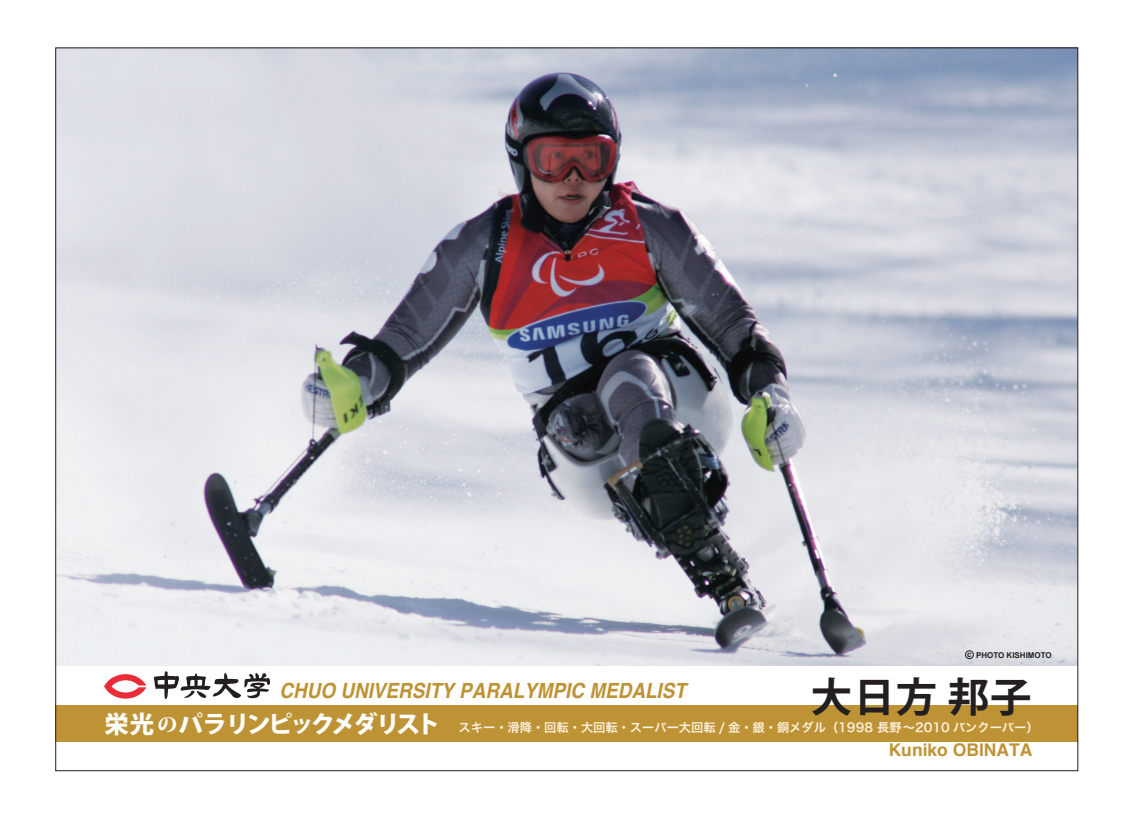
<style>
.page{position:relative;width:1129px;height:827px;background:#fff}
.page>*{position:absolute;margin:0;border:0;box-sizing:border-box;transform-origin:0 0}
.t1{font:700 40.56px "Koz Go Pro";letter-spacing:.02em;color:#231f20}
.t2{font:800 24.01px "Koz Go Pro";letter-spacing:-.1em;color:#fff}
.t3{font:italic 700 20.93px "Helvetica";color:#be9335;scale:.9 1}
.t4{font:700 17.5px "Helvetica";color:#be9335}
.t5{font:12.25px "Hira Kaku Pro W6";color:#fef1dd}
.t6{font:700 8.01px "Arial";color:#231f20}
.s1{font-family:"Koz Min Pro";font-size:20.2px}
</style>
<div class="page">
<div style="left:56px;top:704px;width:1022px;height:37px;background:#be9335"></div>
<img style="left:58px;top:50px;width:1018px;height:615px">
<div style="left:965px;top:650px;width:8px;height:8px;border:1px solid #231f20;border-radius:50%"></div>
<svg style="left:104px;top:674px;width:42px;height:24px"></svg>
<svg style="left:154px;top:671px;width:116px;height:29px"></svg>
<p class="t6" style="left:967px;top:649px;width:86px">c PHOTO KISHIMOTO</p>
<h1 class="t1" style="left:811px;top:670px;width:222px">大日方邦子</h1>
<h3 class="t3" style="left:279px;top:673px;width:453px">CHUO UNIVERSITY PARALYMPIC MEDALIST</h3>
<h2 class="t2" style="left:104px;top:708px;width:337px">栄光<span class="s1">の</span>パラリンピックメダリスト</h2>
<p class="t5" style="left:459px;top:715px;width:581px">スキー・滑降・回転・大回転・スーパー大回転 / 金・銀・銅メダル（1998 長野～2010 バンクーバー）</p>
<h3 class="t4" style="left:888px;top:735px;width:145px">Kuniko OBINATA</h3>
</div>
